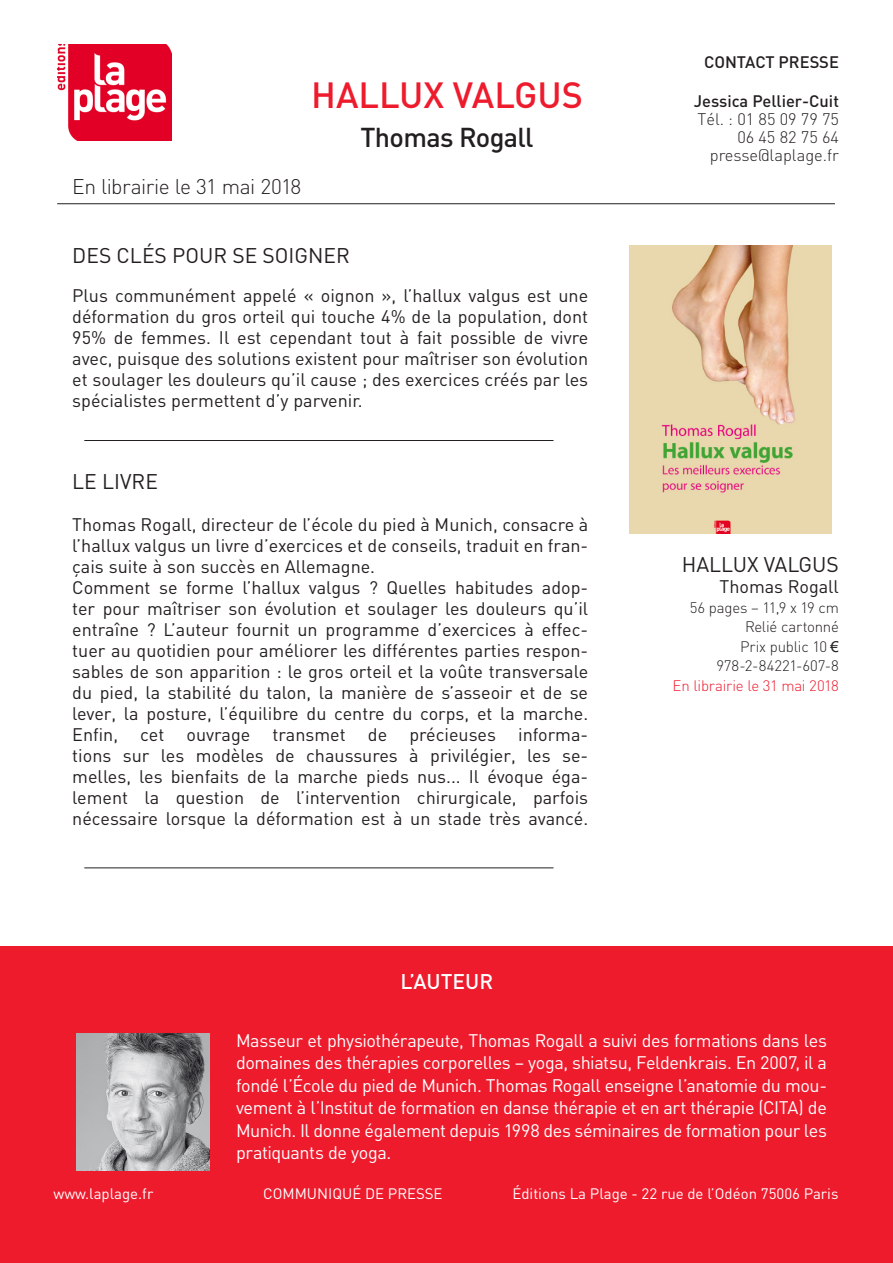
<style>
.page{position:relative;width:893px;height:1263px;background:#fff}
.page>*{position:absolute;margin:0;border:0;box-sizing:border-box;transform-origin:0 0}
.t1{font:500 36px "DIN";color:#ee1b2d}
.t2{font:500 27px "DIN";letter-spacing:-.025em;color:#231f20}
.t3{font:21px "DIN";color:#231f20}
.t4{font:300 21px "DIN";letter-spacing:-.03em;color:#231f20}
.t5{font:500 21px "DIN";color:#fff}
.t6{font:18px/21px "DIN";color:#231f20;text-align:justify}
.t7{font:18px/22.5px "DIN";letter-spacing:-.025em;color:#fff;text-align:justify}
.t8{font:300 16.5px/18px "DIN";color:#231f20;text-align:right}
.t9{font:500 16.5px "DIN";color:#231f20}
.t10{font:15px "DIN";color:#fff}
.t11{font:300 15px "DIN";letter-spacing:-.015em;color:#231f20}
.t12{font:300 15px "DIN";letter-spacing:-.015em;color:#ee1b2d}
.s1{font-family:"Arial";font-weight:400}
</style>
<div class="page">
<hr style="left:57px;top:203px;width:778px;height:1px;background:#231f20">
<img style="left:57px;top:45px;width:115px;height:95px">
<img style="left:629px;top:246px;width:202px;height:288px">
<div style="left:0;top:946px;width:893px;height:317px;background:#ee1b2d"></div>
<hr style="left:84px;top:440px;width:469px;height:1px;background:#231f20">
<img style="left:77px;top:1033px;width:132px;height:138px">
<hr style="left:84px;top:867px;width:469px;height:1px;background:#231f20">
<p class="t4" style="left:72px;top:174px;width:230px">En librairie le 31 mai 2018</p>
<p class="t1" style="left:311px;top:72px;width:273px">HALLUX VALGUS</p>
<p class="t2" style="left:360px;top:120px;width:175px">Thomas Rogall</p>
<p class="t3" style="left:72px;top:242px;width:279px">DES CLÉS POUR SE SOIGNER</p>
<p class="t6" style="left:72px;top:284px;width:517px">Plus communément appelé « oignon », l’hallux valgus est une déformation du gros orteil qui touche 4% de la population, dont 95% de femmes. Il est cependant tout à fait possible de vivre avec, puisque des solutions existent pour maîtriser son évolution et soulager les douleurs qu’il cause ; des exercices créés par les spécialistes permettent d’y parvenir.</p>
<p class="t3" style="left:72px;top:468px;width:87px">LE LIVRE</p>
<p class="t6" style="left:72px;top:514px;width:517px">Thomas Rogall, directeur de l’école du pied à Munich, consacre à l’hallux valgus un livre d’exercices et de conseils, traduit en fran&shy;çais suite à son succès en Allemagne.</p>
<p class="t6" style="left:72px;top:577px;width:517px">Comment se forme l’hallux valgus ? Quelles habitudes adop&shy;ter pour maîtriser son évolution et soulager les douleurs qu’il entraîne ? L’auteur fournit un programme d’exercices à effec&shy;tuer au quotidien pour améliorer les différentes parties respon&shy;sables de son apparition : le gros orteil et la voûte transversale du pied, la stabilité du talon, la manière de s’asseoir et de se lever, la posture, l’équilibre du centre du corps, et la marche.</p>
<p class="t6" style="left:72px;top:724px;width:517px">Enfin, cet ouvrage transmet de précieuses informa&shy;tions sur les modèles de chaussures à privilégier, les se&shy;melles, les bienfaits de la marche pieds nus... Il évoque éga&shy;lement la question de l’intervention chirurgicale, parfois nécessaire lorsque la déformation est à un stade très avancé.</p>
<p class="t5" style="left:401px;top:968px;width:94px">L’AUTEUR</p>
<p class="t9" style="left:704px;top:51px;width:136px">CONTACT PRESSE</p>
<p class="t9" style="left:694px;top:90px;width:147px">Jessica Pellier-Cuit</p>
<p class="t8" style="left:697px;top:110px;width:143px">Tél. : 01 85 09 79 75<br>06 45 82 75 64 presse@laplage.fr</p>
<p class="t3" style="left:682px;top:551px;width:159px">HALLUX VALGUS</p>
<p class="t6" style="left:719px;top:576px;width:121px">Thomas Rogall</p>
<p class="t11" style="left:690px;top:598px;width:151px">56 pages – 11,9 x 19 cm</p>
<p class="t11" style="left:745px;top:617px;width:95px">Relié cartonné</p>
<p class="t11" style="left:740px;top:637px;width:100px">Prix public 10 <span class="s1">€</span></p>
<p class="t11" style="left:716px;top:656px;width:124px">978-2-84221-607-8</p>
<p class="t12" style="left:673px;top:676px;width:168px">En librairie le 31 mai 2018</p>
<p class="t7" style="left:236px;top:1029px;width:593px">Masseur et physiothérapeute, Thomas Rogall a suivi des formations dans les domaines des thérapies corporelles – yoga, shiatsu, Feldenkrais. En 2007, il a fondé l’École du pied de Munich. Thomas Rogall enseigne l’anatomie du mou&shy;vement à l’Institut de formation en danse thérapie et en art thérapie (CITA) de Munich. Il donne également depuis 1998 des séminaires de formation pour les pratiquants de yoga.</p>
<p class="t10" style="left:53px;top:1184px;width:101px">www.laplage.fr</p>
<p class="t10" style="left:263px;top:1184px;width:181px">COMMUNIQUÉ DE PRESSE</p>
<p class="t10" style="left:512px;top:1184px;width:328px">Éditions La Plage - 22 rue de l’Odéon 75006 Paris</p>
</div>
